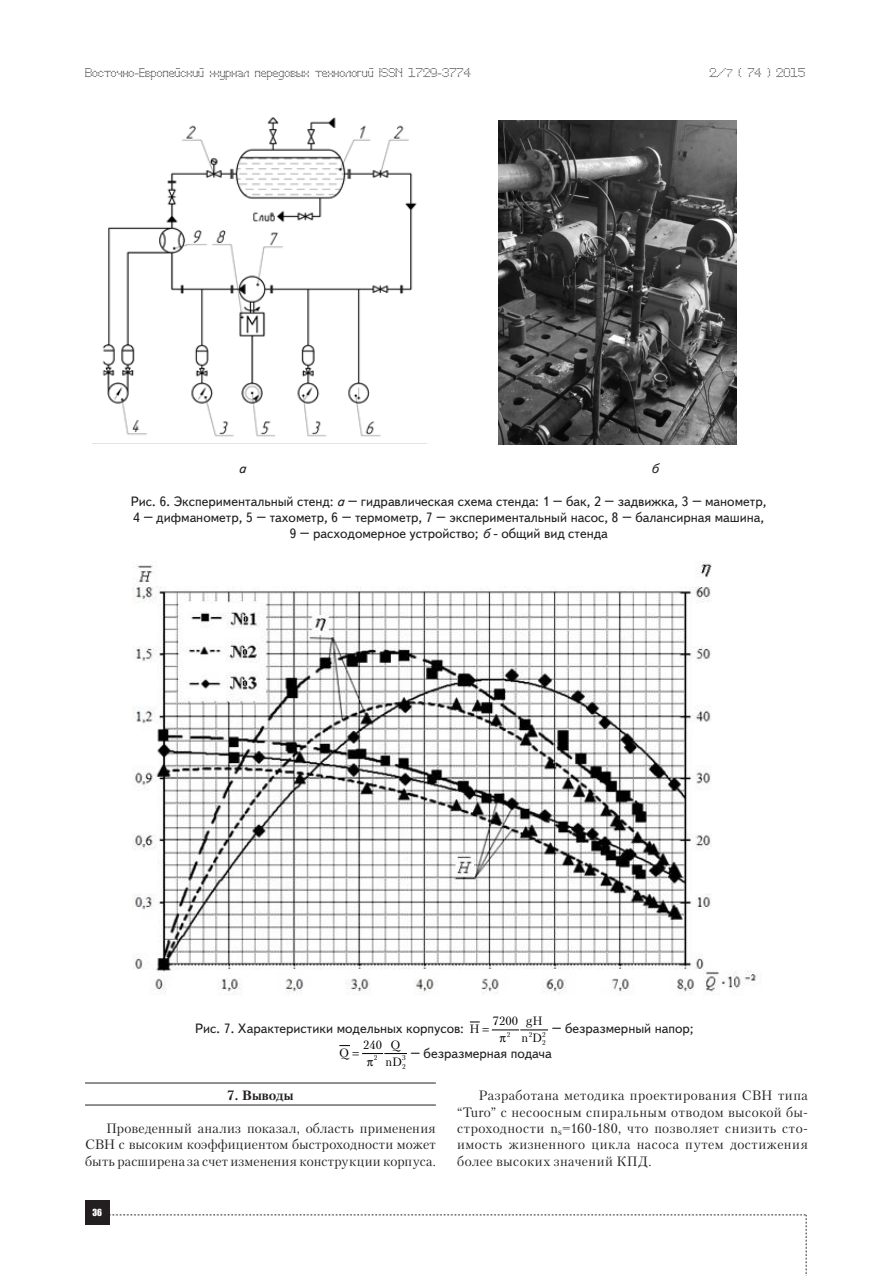
<style>
.page{position:relative;width:893px;height:1276px;background:#fff}
.page>*{position:absolute;margin:0;border:0;box-sizing:border-box;transform-origin:0 0}
.Text{font:13.5px/16.4px "Petersburg C";letter-spacing:.02em;color:#231f20;text-align:justify}
.risunok{font:13.5px/16.2px "Text Book C";color:#231f20;text-align:center}
.Punkt{font:700 13.5px "Petersburg C";color:#231f20}
.risunok-2{font:italic 13.5px "Text Book C";color:#231f20}
.t1{font:12px "Perfo";letter-spacing:.015em;color:#231f20}
.t2{font:12px "Petersburg C";letter-spacing:.005em;color:#000}
.t3{font:9px "Impact";color:#fff}
.t4{font:6.9px/8.6px "Petersburg C";color:#000}
.s1{font-size:10.5px}
.s2{font-style:italic}
</style>
<div class="page">
<div style="left:85px;top:1200px;width:24px;height:25px;background:#231f20"></div>
<svg style="left:109px;top:1214px;width:698px;height:62px"></svg>
<hr style="left:85px;top:1082px;width:351px;height:1px;background:#231f20">
<hr style="left:85px;top:1104px;width:351px;height:1px;background:#231f20">
<img style="left:92px;top:117px;width:335px;height:327px">
<img style="left:499px;top:120px;width:238px;height:325px">
<img style="left:132px;top:561px;width:624px;height:434px">
<svg style="left:491px;top:1029px;width:57px;height:2px"></svg>
<svg style="left:362px;top:1053px;width:45px;height:2px"></svg>
<p class="t1" style="left:85px;top:65px;width:387px">Восточно-Европейский журнал передовых технологий ISSN 1729-3774</p>
<p class="t1" style="left:709px;top:65px;width:97px">2/<span class="s1">7</span> ( 74 ) 2015</p>
<p class="risunok-2" style="left:239px;top:461px;width:9px">а</p>
<p class="risunok-2" style="left:651px;top:461px;width:9px">б</p>
<p class="risunok" style="left:131px;top:493px;width:637px">Рис. 6. Экспериментальный стенд: <span class="s2">а</span> – гидравлическая схема стенда: 1 – бак, 2 – задвижка, 3 – манометр,<br>4 – дифманометр, 5 – тахометр, 6 – термометр, 7 – экспериментальный насос, 8 – балансирная машина,<br>9 – расходомерное устройство; <span class="s2">б</span> ‑ общий вид стенда</p>
<p class="t2" style="left:493px;top:1014px;width:51px">7200 gH</p>
<p class="risunok" style="left:552px;top:1020px;width:143px">– безразмерный напор;</p>
<p class="risunok" style="left:195px;top:1020px;width:270px">Рис. 7. Характеристики модельных корпусов:</p>
<p class="t4" style="left:507px;top:1030px;width:5px">2</p>
<p class="t4" style="left:529px;top:1030px;width:5px">2</p>
<p class="t4" style="left:542px;top:1030px;width:5px">2<br>2</p>
<p class="t2" style="left:470px;top:1021px;width:12px">H</p>
<p class="t2" style="left:521px;top:1031px;width:22px">n D</p>
<p class="t2" style="left:363px;top:1037px;width:39px">240 Q</p>
<p class="risunok" style="left:410px;top:1045px;width:143px">– безразмерная подача</p>
<p class="Text" style="left:457px;top:1087px;width:352px;text-indent:21px">Разработана методика проектирования СВН типа “Turo” с несоосным спиральным отводом высокой бы&shy;строходности n<sub>s</sub>=160-180, что позволяет снизить сто&shy;имость жизненного цикла насоса путем достижения более высоких значений КПД.</p>
<p class="t2" style="left:339px;top:1045px;width:12px">Q</p>
<p class="t4" style="left:374px;top:1053px;width:5px">2</p>
<p class="t4" style="left:402px;top:1053px;width:5px">3<br>2</p>
<p class="t2" style="left:385px;top:1054px;width:18px">nD</p>
<p class="Punkt" style="left:227px;top:1087px;width:68px">7. Выводы</p>
<p class="Text" style="left:85px;top:1120px;width:352px;text-indent:21px">Проведенный анализ показал, область применения СВН с высоким коэффициентом быстроходности может быть расширена за счет изменения конструкции корпуса.</p>
<p class="t3" style="left:92px;top:1205px;width:11px">36</p>
</div>
